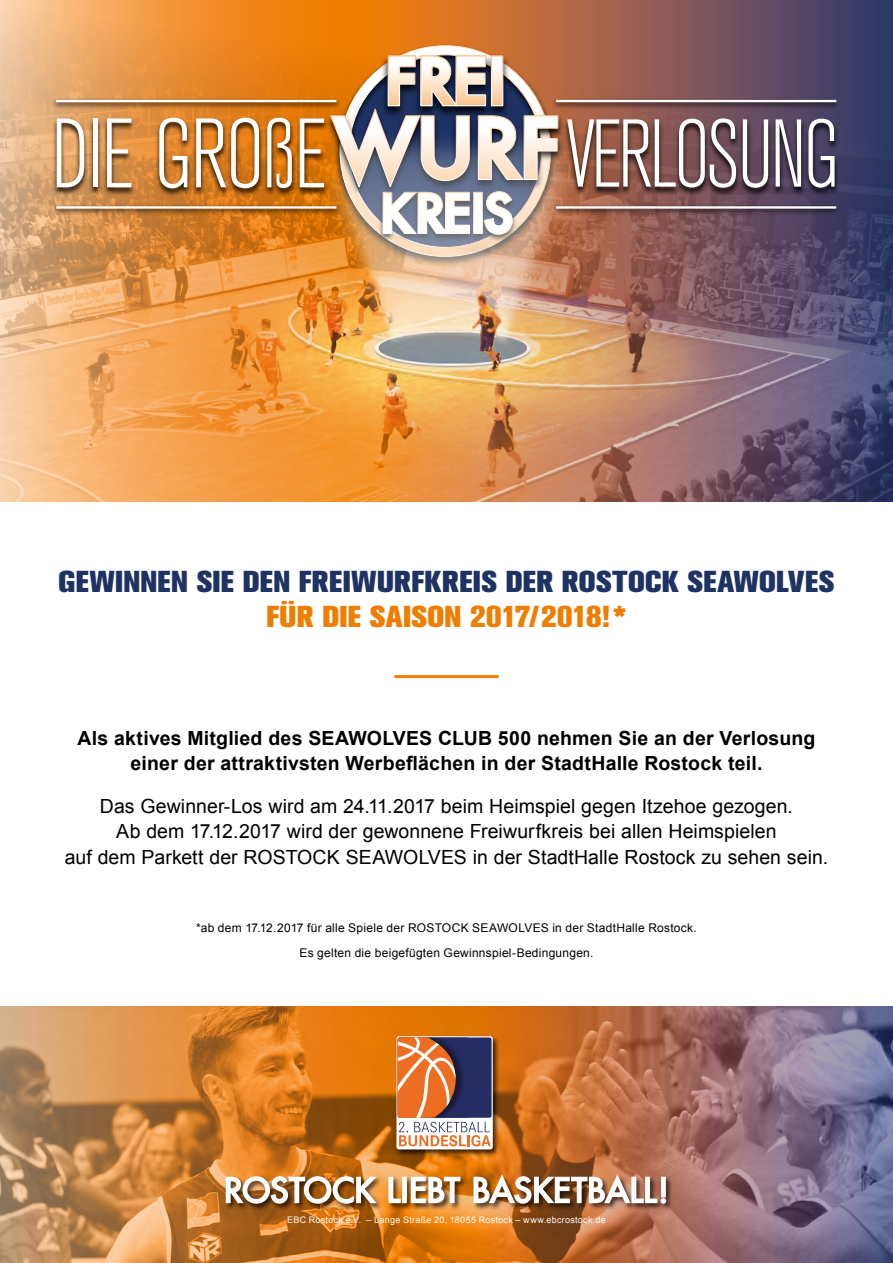
<style>
.page{position:relative;width:893px;height:1263px;background:#fff}
.page>*{position:absolute;margin:0;border:0;box-sizing:border-box;transform-origin:0 0}
.t1{font:300 condensed 97.5px "Akzidenz Grotesk BQ";letter-spacing:-.025em;color:#fff}
.t2{font:300 condensed 95.1px "Akzidenz Grotesk BQ";letter-spacing:-.035em;color:#fff;scale:.95 1}
.t3{font:500 32.7px "Futura Std";letter-spacing:.03em;color:#fff}
.t4{font:800 30px "Akzidenz Grotesk BQ";letter-spacing:.01em;color:#1e3264}
.t5{font:800 30px "Akzidenz Grotesk BQ";letter-spacing:.01em;color:#ef7d00}
.t6{font:19.5px/25.5px "Arial";letter-spacing:.005em;color:#000;text-align:center}
.t7{font:700 19.5px/25.5px "Arial";letter-spacing:.01em;color:#000;text-align:center}
.t8{font:12px/25.5px "Arial";letter-spacing:.02em;color:#000;text-align:center}
.t9{font:9px "Arial";letter-spacing:.035em;color:#fff}
</style>
<div class="page">
<img style="left:0;top:7px;width:893px;height:495px">
<hr style="left:394px;top:675px;width:105px;height:3px;background:#ef7d00">
<img style="left:0;top:1007px;width:893px;height:256px">
<div style="left:224px;top:1173px;width:449px;height:38px;background:#000;opacity:.75"></div>
<img style="left:225px;top:1175px;width:154px;height:29px">
<svg style="left:387px;top:1176px;width:15px;height:28px"></svg>
<div style="left:402px;top:1177px;width:5px;height:26px;border:2px solid #fff"></div>
<svg style="left:410px;top:1176px;width:51px;height:28px"></svg>
<img style="left:473px;top:1172px;width:193px;height:32px">
<div style="left:661px;top:1177px;width:5px;height:20px;border:2px solid #fff"></div>
<div style="left:395px;top:1035px;width:105px;height:122px;background:#000;opacity:.75"></div>
<svg style="left:396px;top:1036px;width:97px;height:113px"></svg>
<svg style="left:398px;top:1037px;width:93px;height:109px"></svg>
<img style="left:559px;top:103px;width:286px;height:119px">
<img style="left:44px;top:102px;width:285px;height:121px">
<img style="left:332px;top:42px;width:227px;height:226px">
<img style="left:50px;top:202px;width:279px;height:16px">
<hr style="left:56px;top:206px;width:280px;height:3px;background:#fff">
<img style="left:559px;top:202px;width:284px;height:16px">
<hr style="left:556px;top:206px;width:280px;height:3px;background:#fff">
<img style="left:50px;top:95px;width:279px;height:16px">
<hr style="left:56px;top:100px;width:280px;height:2px;background:#fff">
<img style="left:559px;top:95px;width:284px;height:16px">
<hr style="left:556px;top:100px;width:280px;height:2px;background:#fff">
<img style="left:322px;top:105px;width:244px;height:95px">
<img style="left:329px;top:46px;width:230px;height:210px">
<h1 class="t1" style="left:51px;top:102px;width:277px">DIE GROßE</h1>
<h2 class="t2" style="left:565px;top:103px;width:291px">VERLOSUNG</h2>
<h3 class="t4" style="left:59px;top:564px;width:777px">GEWINNEN SIE DEN FREIWURFKREIS DER ROSTOCK SEAWOLVES</h3>
<h3 class="t5" style="left:267px;top:599px;width:361px">FÜR DIE SAISON 2017/2018!*</h3>
<p class="t7" style="left:77px;top:726px;width:739px">Als aktives Mitglied des SEAWOLVES CLUB 500 nehmen Sie an der Verlosung einer der attraktivsten Werbeflächen in der StadtHalle Rostock teil.</p>
<p class="t6" style="left:65px;top:793px;width:765px">Das Gewinner-Los wird am 24.11.2017 beim Heimspiel gegen Itzehoe gezogen.<br>Ab dem 17.12.2017 wird der gewonnene Freiwurfkreis bei allen Heimspielen<br>auf dem Parkett der ROSTOCK SEAWOLVES in der StadtHalle Rostock zu sehen sein.</p>
<p class="t8" style="left:196px;top:915px;width:502px">*ab dem 17.12.2017 für alle Spiele der ROSTOCK SEAWOLVES in der StadtHalle Rostock.<br>Es gelten die beigefügten Gewinnspiel-Bedingungen.</p>
<h3 class="t3" style="left:224px;top:1170px;width:446px">ROSTOCK LIEBT BASKETBALL!</h3>
<p class="t9" style="left:287px;top:1214px;width:320px">EBC Rostock e.V. – Lange Straße 20, 18055 Rostock – www.ebcrostock.de</p>
</div>
